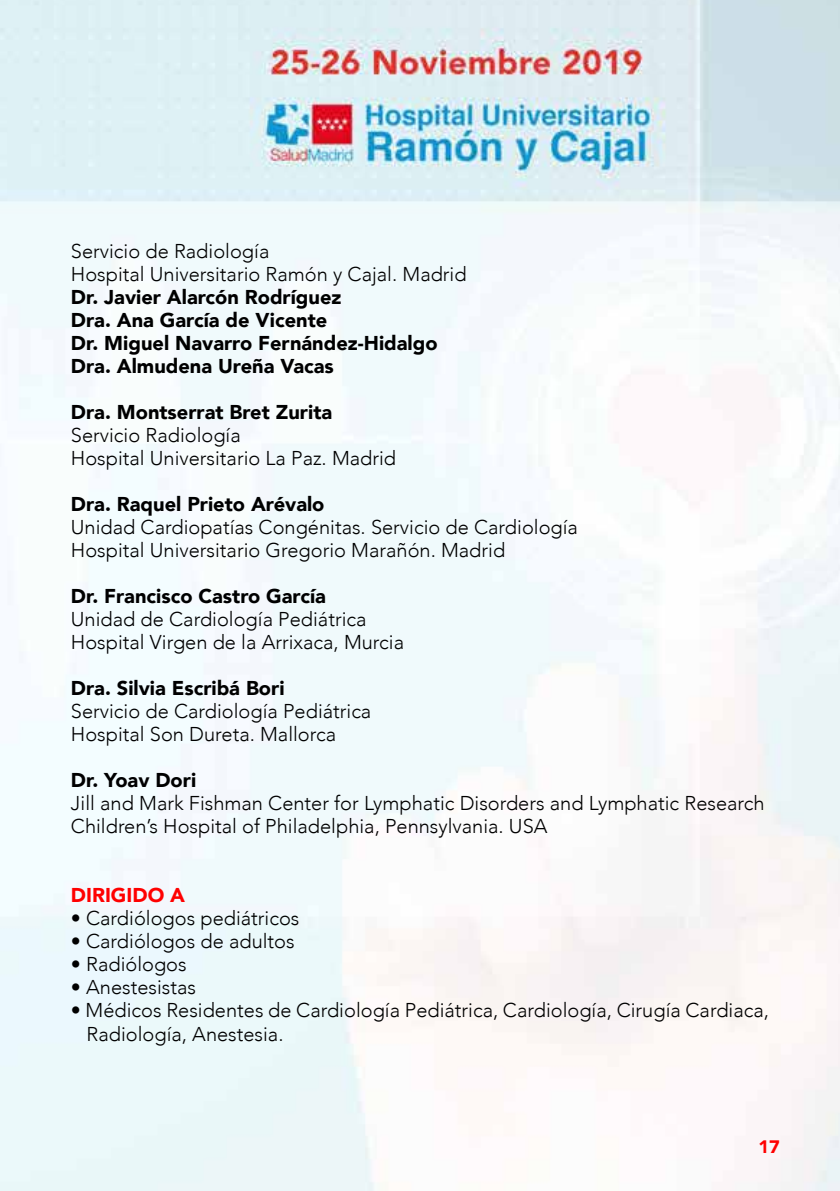
<style>
.page{position:relative;width:840px;height:1191px;background:#fff}
.page>*{position:absolute;margin:0;border:0;box-sizing:border-box;transform-origin:0 0}
.t1{font:300 20px/23px "Avenir";color:#000}
.t2{font:900 20px/23px "Avenir";color:#000}
.t3{font:900 20px "Avenir";color:#f00}
.t4{font:900 18px "Avenir";color:#f00}
</style>
<div class="page">
<img style="left:0;top:0;width:839px;height:1191px">
<p class="t1" style="left:71px;top:240px;width:397px">Servicio de Radiología<br>Hospital Universitario Ramón y Cajal. Madrid</p>
<p class="t2" style="left:71px;top:285px;width:368px">Dr. Javier Alarcón Rodríguez<br>Dra. Ana García de Vicente<br>Dr. Miguel Navarro Fernández-Hidalgo<br>Dra. Almudena Ureña Vacas</p>
<p class="t2" style="left:71px;top:400px;width:262px">Dra. Montserrat Bret Zurita</p>
<p class="t1" style="left:71px;top:424px;width:326px">Servicio Radiología<br>Hospital Universitario La Paz. Madrid</p>
<p class="t2" style="left:71px;top:492px;width:255px">Dra. Raquel Prieto Arévalo</p>
<p class="t1" style="left:71px;top:516px;width:508px">Unidad Cardiopatías Congénitas. Servicio de Cardiología<br>Hospital Universitario Gregorio Marañón. Madrid</p>
<p class="t2" style="left:71px;top:584px;width:256px">Dr. Francisco Castro García</p>
<p class="t1" style="left:71px;top:608px;width:334px">Unidad de Cardiología Pediátrica<br>Hospital Virgen de la Arrixaca, Murcia</p>
<p class="t2" style="left:71px;top:676px;width:215px">Dra. Silvia Escribá Bori</p>
<p class="t1" style="left:71px;top:700px;width:302px">Servicio de Cardiología Pediátrica<br>Hospital Son Dureta. Mallorca</p>
<p class="t2" style="left:71px;top:768px;width:127px">Dr. Yoav Dori</p>
<p class="t1" style="left:71px;top:792px;width:694px">Jill and Mark Fishman Center for Lymphatic Disorders and Lymphatic Research<br>Children’s Hospital of Philadelphia, Pennsylvania. USA</p>
<p class="t3" style="left:71px;top:878px;width:116px">DIRIGIDO A</p>
<p class="t1" style="left:71px;top:907px;width:230px">• Cardiólogos pediátricos</p>
<p class="t1" style="left:71px;top:930px;width:225px">• Cardiólogos de adultos</p>
<p class="t1" style="left:71px;top:953px;width:117px">• Radiólogos</p>
<p class="t1" style="left:71px;top:976px;width:126px">• Anestesistas</p>
<p class="t1" style="left:86px;top:999px;width:683px;text-indent:-16px">• Médicos Residentes de Cardiología Pediátrica, Cardiología, Cirugía Cardiaca,<br>Radiología, Anestesia.</p>
<p class="t4" style="left:758px;top:1131px;width:23px">17</p>
</div>
